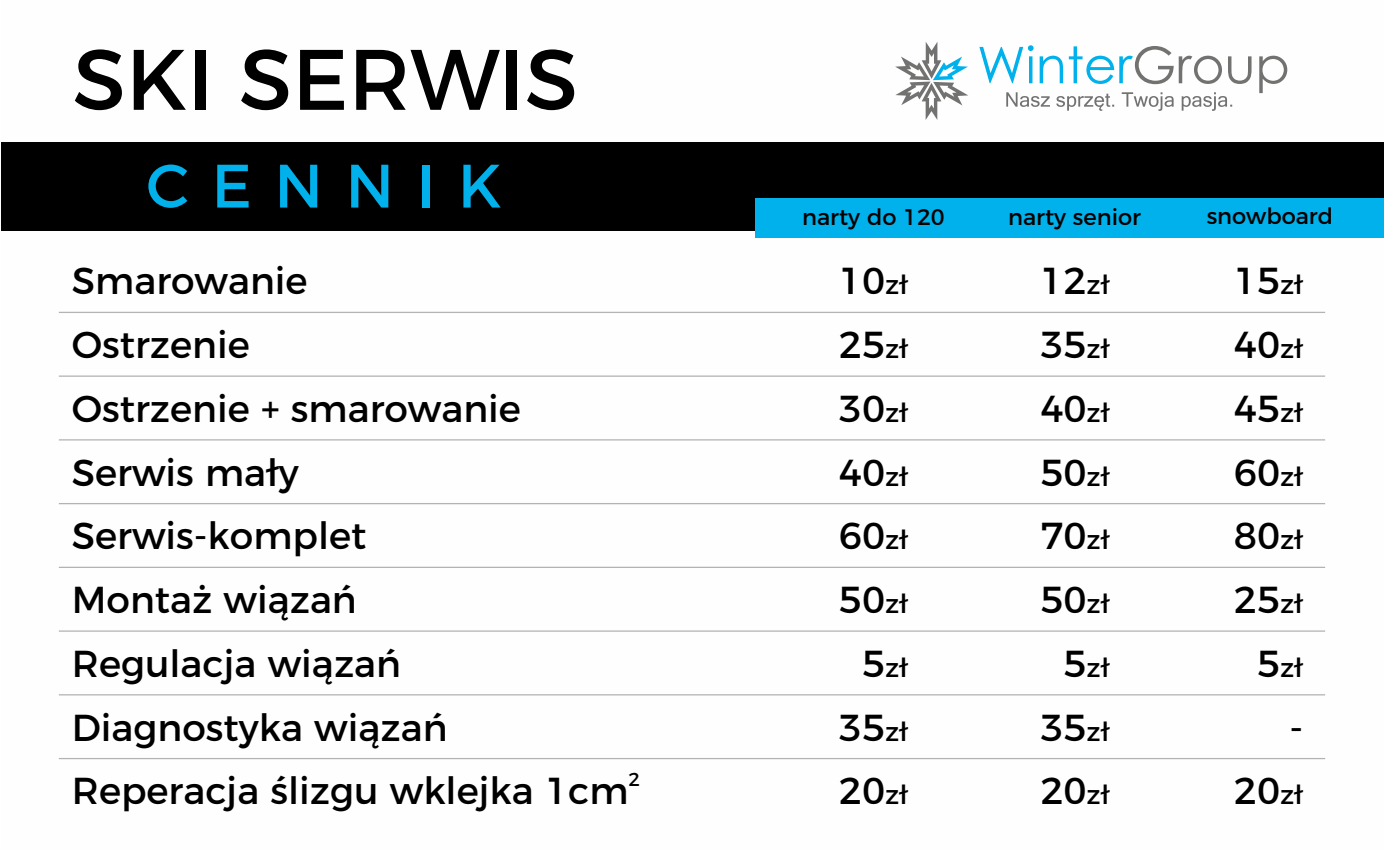
<style>
.page{position:relative;width:1384px;height:852px;background:#fff}
.page>*{position:absolute;margin:0;border:0;box-sizing:border-box;transform-origin:0 0}
.t1{font:85.57px "Montserrat";color:#000}
.t2{font:61.2px "Montserrat";letter-spacing:.37em;color:#00b1eb}
.t3{font:37.5px/63.8px "Montserrat";color:#000}
.t4{font:26.25px "Montserrat";color:#000}
.t5{font:22.5px "Montserrat";color:#000}
.t6{font:18.75px "Montserrat";color:#000}
.s1{font-size:26.25px}
.s2{font-size:37.5px}
</style>
<div class="page">
<div style="left:1px;top:142px;width:1382px;height:88px;background:#000"></div>
<svg style="left:895px;top:42px;width:392px;height:78px"></svg>
<div style="left:755px;top:198px;width:628px;height:40px;background:#00b1eb"></div>
<hr style="left:59px;top:312px;width:1266px;height:1px;background:#b2b3b3">
<hr style="left:59px;top:375px;width:1266px;height:2px;background:#b2b3b3">
<hr style="left:59px;top:439px;width:1266px;height:1px;background:#b2b3b3">
<hr style="left:59px;top:503px;width:1266px;height:1px;background:#b2b3b3">
<hr style="left:59px;top:567px;width:1266px;height:1px;background:#b2b3b3">
<hr style="left:59px;top:630px;width:1266px;height:2px;background:#b2b3b3">
<hr style="left:59px;top:694px;width:1266px;height:1px;background:#b2b3b3">
<hr style="left:59px;top:758px;width:1266px;height:1px;background:#b2b3b3">
<h1 class="t1" style="left:73px;top:27px;width:507px">SKI SERWIS</h1>
<h2 class="t2" style="left:146px;top:148px;width:357px">CENNIK</h2>
<p class="t3" style="left:72px;top:249px;width:450px">Smarowanie<br>Ostrzenie<br>Ostrzenie + smarowanie<br>Serwis mały<br>Serwis-komplet<br>Montaż wiązań<br>Regulacja wiązań<br>Diagnostyka wiązań</p>
<p class="t6" style="left:628px;top:767px;width:13px">2</p>
<p class="t3" style="left:72px;top:759px;width:558px">Reperacja ślizgu wklejka 1cm</p>
<p class="t5" style="left:802px;top:203px;width:144px">narty do 120</p>
<p class="t3" style="left:839px;top:249px;width:71px;text-align:justify">10<span class="s1">zł </span>25<span class="s1">zł </span>30<span class="s1">zł </span>40<span class="s1">zł </span>60<span class="s1">zł </span>50<span class="s1">zł</span></p>
<p class="t4" style="left:862px;top:651px;width:48px"><span class="s2">5</span>zł</p>
<p class="t3" style="left:839px;top:695px;width:71px">35<span class="s1">zł<br></span>20<span class="s1">zł</span></p>
<p class="t5" style="left:1008px;top:203px;width:134px">narty senior</p>
<p class="t3" style="left:1040px;top:249px;width:71px;text-align:justify">12<span class="s1">zł </span>35<span class="s1">zł </span>40<span class="s1">zł </span>50<span class="s1">zł </span>70<span class="s1">zł </span>50<span class="s1">zł</span></p>
<p class="t4" style="left:1063px;top:651px;width:48px"><span class="s2">5</span>zł</p>
<p class="t3" style="left:1040px;top:695px;width:71px">35<span class="s1">zł<br></span>20<span class="s1">zł</span></p>
<p class="t5" style="left:1206px;top:202px;width:128px">snowboard</p>
<p class="t3" style="left:1233px;top:249px;width:71px;text-align:justify">15<span class="s1">zł </span>40<span class="s1">zł </span>45<span class="s1">zł </span>60<span class="s1">zł </span>80<span class="s1">zł </span>25<span class="s1">zł</span></p>
<p class="t4" style="left:1256px;top:651px;width:48px"><span class="s2">5</span>zł</p>
<p class="t3" style="left:1233px;top:695px;width:71px;text-align:right">-<br>20<span class="s1">zł</span></p>
</div>
